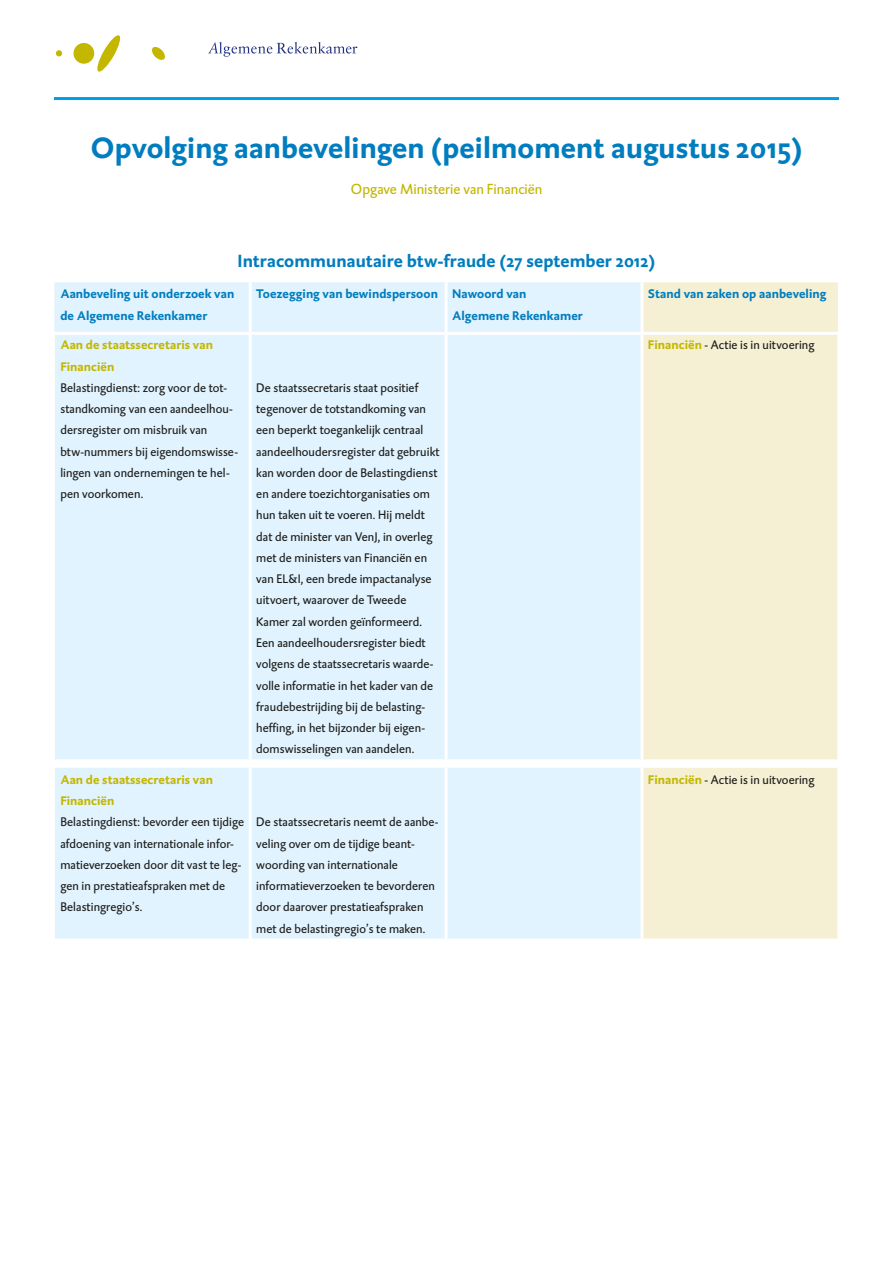
<style>
.page{position:relative;width:893px;height:1263px;background:#fff}
.page>*{position:absolute;margin:0;border:0;box-sizing:border-box;transform-origin:0 0}
._1_Kop_Opvolging{font:700 30px "DTL Caspari ST";letter-spacing:.005em;color:#007dbf}
._3_Onderzoek{font:700 18px "DTL Caspari ST";letter-spacing:.005em;color:#007dbf}
._2_Opgave{font:15px "DTL Caspari T";color:#c3b700}
._05_Tabel_tekstkader{font:12.75px/21.3px "DTL Caspari T";letter-spacing:.005em;color:#1d1d1b}
._4_kop_tabel_vet_bla{font:700 12.75px/21.3px "DTL Caspari ST";letter-spacing:.005em;color:#007dbf}
._4_kop_tabel_vet_gro{font:700 12.75px/21.3px "DTL Caspari ST";letter-spacing:.005em;color:#c3b700}
.s1{font-family:"DTL Caspari ST";font-weight:700;color:#c3b700}
</style>
<div class="page">
<svg style="left:56px;top:50px;width:6px;height:6px"></svg>
<svg style="left:74px;top:35px;width:47px;height:37px"></svg>
<svg style="left:152px;top:46px;width:13px;height:14px"></svg>
<svg style="left:208px;top:42px;width:149px;height:15px"></svg>
<div style="left:54px;top:282px;width:586px;height:656px;background:#e1f3fe"></div>
<div style="left:643px;top:282px;width:195px;height:656px;background:#f5f0d3"></div>
<hr style="left:54px;top:335px;width:1px;height:424px;background:#fff">
<hr style="left:837px;top:335px;width:1px;height:424px;background:#fff">
<hr style="left:54px;top:768px;width:1px;height:170px;background:#fff">
<hr style="left:837px;top:768px;width:1px;height:170px;background:#fff">
<hr style="left:249px;top:282px;width:3px;height:50px;background:#fff">
<hr style="left:445px;top:282px;width:3px;height:50px;background:#fff">
<hr style="left:54px;top:332px;width:196px;height:3px;background:#fff">
<hr style="left:250px;top:332px;width:196px;height:3px;background:#fff">
<hr style="left:249px;top:335px;width:3px;height:424px;background:#fff">
<hr style="left:446px;top:332px;width:196px;height:3px;background:#fff">
<hr style="left:445px;top:335px;width:3px;height:424px;background:#fff">
<hr style="left:642px;top:332px;width:196px;height:3px;background:#fff">
<hr style="left:249px;top:768px;width:3px;height:170px;background:#fff">
<hr style="left:445px;top:768px;width:3px;height:170px;background:#fff">
<hr style="left:54px;top:97px;width:785px;height:3px;background:#009fe3">
<p class="_1_Kop_Opvolging" style="left:91px;top:128px;width:713px">Opvolging aanbevelingen (peilmoment augustus 2015)</p>
<p class="_2_Opgave" style="left:351px;top:180px;width:193px">Opgave Ministerie van Financiën</p>
<p class="_3_Onderzoek" style="left:238px;top:249px;width:419px">Intracommunautaire btw-fraude (27 september 2012)</p>
<p class="_4_kop_tabel_vet_bla" style="left:60px;top:283px;width:176px">Aanbeveling uit onderzoek van de Algemene Rekenkamer</p>
<p class="_4_kop_tabel_vet_bla" style="left:256px;top:283px;width:183px">Toezegging van bewindspersoon</p>
<p class="_4_kop_tabel_vet_bla" style="left:452px;top:283px;width:132px">Nawoord van<br>Algemene Rekenkamer</p>
<p class="_4_kop_tabel_vet_bla" style="left:648px;top:283px;width:180px">Stand van zaken op aanbeveling</p>
<p class="_4_kop_tabel_vet_gro" style="left:60px;top:334px;width:154px">Aan de staatssecretaris van<br>Financiën</p>
<p class="_05_Tabel_tekstkader" style="left:60px;top:377px;width:179px">Belastingdienst: zorg voor de tot&shy;standkoming van een aandeelhou&shy;dersregister om misbruik van btw-nummers bij eigendomswisse&shy;lingen van ondernemingen te hel&shy;pen voorkomen.</p>
<p class="_05_Tabel_tekstkader" style="left:256px;top:377px;width:185px">De staatssecretaris staat positief tegenover de totstandkoming van een beperkt toegankelijk centraal aandeelhoudersregister dat gebruikt kan worden door de Belastingdienst en andere toezichtorganisaties om hun taken uit te voeren. Hij meldt dat de minister van VenJ, in overleg met de ministers van Financiën en van EL&amp;I, een brede impactanalyse uitvoert, waarover de Tweede Kamer zal worden geïnformeerd.<br>Een aandeelhoudersregister biedt volgens de staatssecretaris waarde&shy;volle informatie in het kader van de fraudebestrijding bij de belasting&shy;heffing, in het bijzonder bij eigen&shy;domswisselingen van aandelen.</p>
<p class="_05_Tabel_tekstkader" style="left:648px;top:334px;width:168px"><span class="s1">Financiën</span> - Actie is in uitvoering</p>
<p class="_4_kop_tabel_vet_gro" style="left:60px;top:768px;width:154px">Aan de staatssecretaris van<br>Financiën</p>
<p class="_05_Tabel_tekstkader" style="left:60px;top:811px;width:185px">Belastingdienst: bevorder een tijdige afdoening van internationale infor&shy;matieverzoeken door dit vast te leg&shy;gen in prestatieafspraken met de Belastingregio’s.</p>
<p class="_05_Tabel_tekstkader" style="left:256px;top:811px;width:184px">De staatssecretaris neemt de aanbe&shy;veling over om de tijdige beant&shy;woording van internationale informatieverzoeken te bevorderen door daarover prestatieafspraken met de belastingregio’s te maken.</p>
<p class="_05_Tabel_tekstkader" style="left:648px;top:769px;width:168px"><span class="s1">Financiën</span> - Actie is in uitvoering</p>
</div>
